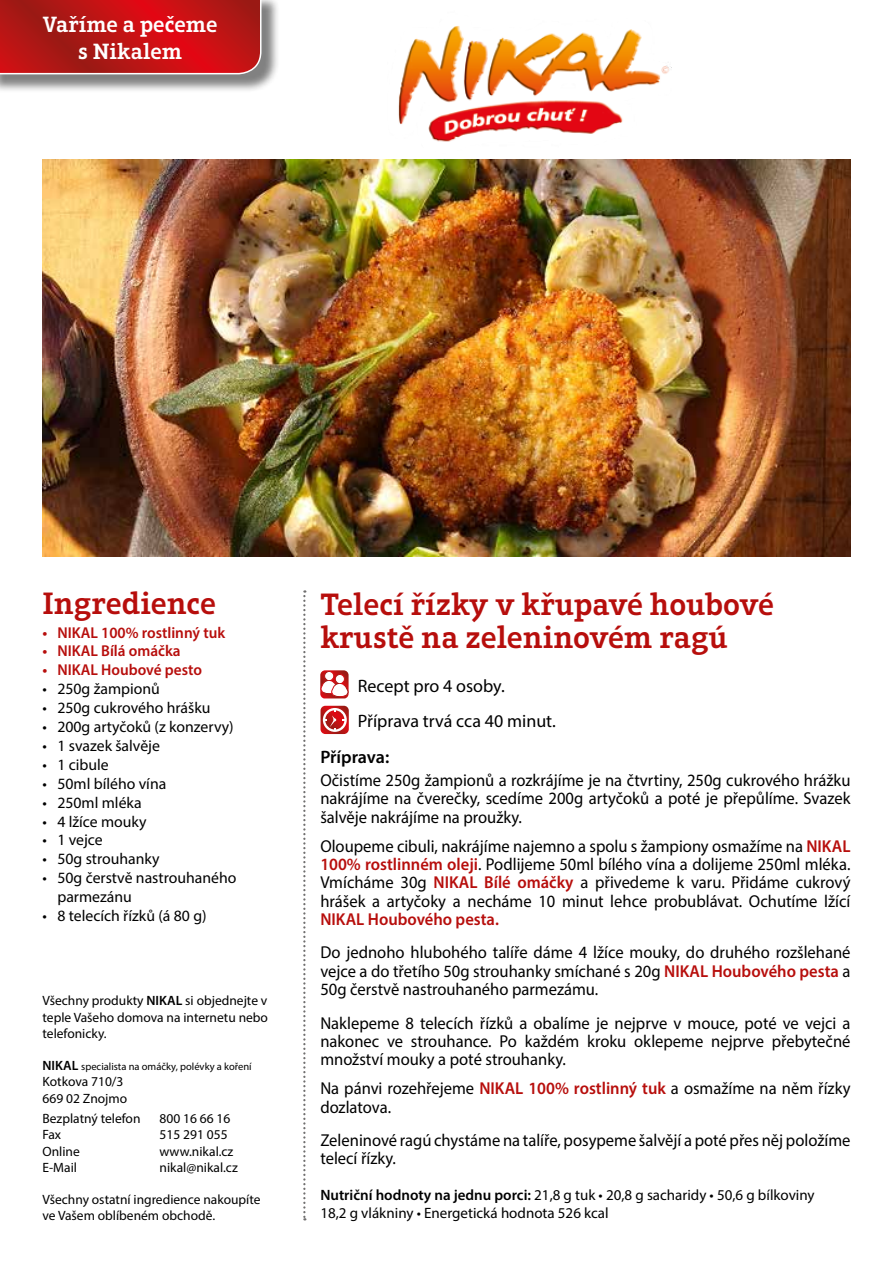
<style>
.page{position:relative;width:893px;height:1263px;background:#fff}
.page>*{position:absolute;margin:0;border:0;box-sizing:border-box;transform-origin:0 0}
.t1{font:600 31.5px/33.6px "Aptifer Slab LT Pro";color:#b70e0c}
.t2{font:600 22.5px/27px "Aptifer Slab LT Pro";color:#fff;text-align:center}
.t3{font:18px/34.2px "Myriad Pro";color:#000}
.t4{font:600 18px "Myriad Pro";letter-spacing:-.005em;color:#000}
.t5{font:17.25px/18.5px "Myriad Pro";color:#000;text-align:justify;scale:.96 1}
.t6{font:600 17.25px "Myriad Pro";color:#b70e0c;scale:.96 1}
.t7{font:15.75px/18.9px "Myriad Pro";color:#000}
.t8{font:600 15.75px "Myriad Pro";color:#b70e0c}
.t9{font:15px/18px "Myriad Pro";color:#000}
.t10{font:13.5px/16.2px "Myriad Pro";color:#000}
.t11{font:10.5px "Myriad Pro";color:#000}
.s1{font-weight:600}
.s2{font-weight:600;font-size:13.5px}
.s3{font-weight:600;color:#b70e0c}
</style>
<div class="page">
<div style="left:0;top:0;width:280px;height:93px;background:#000;opacity:.5"></div>
<svg style="left:0;top:0;width:262px;height:75px;background:#bd1b1b"></svg>
<svg style="left:303px;top:590px;width:2px;height:630px"></svg>
<img style="left:398px;top:26px;width:274px;height:116px">
<svg style="left:320px;top:670px;width:29px;height:28px"></svg>
<svg style="left:320px;top:706px;width:29px;height:28px"></svg>
<img style="left:43px;top:159px;width:807px;height:397px">
<h2 class="t2" style="left:43px;top:10px;width:176px">Vaříme a pečeme s Nikalem</h2>
<h1 class="t1" style="left:43px;top:587px;width:175px">Ingredience</h1>
<p class="t8" style="left:43px;top:622px;width:184px">• NIKAL 100% rostlinný tuk</p>
<p class="t8" style="left:43px;top:641px;width:140px">• NIKAL Bílá omáčka</p>
<p class="t8" style="left:43px;top:660px;width:161px">• NIKAL Houbové pesto</p>
<p class="t7" style="left:43px;top:679px;width:119px">• 250g žampionů</p>
<p class="t7" style="left:43px;top:698px;width:169px">• 250g cukrového hrášku</p>
<p class="t7" style="left:43px;top:717px;width:193px">• 200g artyčoků (z konzervy)</p>
<p class="t7" style="left:43px;top:736px;width:119px">• 1 svazek šalvěje</p>
<p class="t7" style="left:43px;top:755px;width:68px">• 1 cibule</p>
<p class="t7" style="left:43px;top:774px;width:125px">• 50ml bílého vína</p>
<p class="t7" style="left:43px;top:793px;width:101px">• 250ml mléka</p>
<p class="t7" style="left:43px;top:811px;width:106px">• 4 lžíce mouky</p>
<p class="t7" style="left:43px;top:830px;width:62px">• 1 vejce</p>
<p class="t7" style="left:43px;top:849px;width:119px">• 50g strouhanky</p>
<p class="t7" style="left:57px;top:868px;width:180px;text-indent:-15px">• 50g čerstvě nastrouhaného parmezánu</p>
<p class="t7" style="left:43px;top:906px;width:166px">• 8 telecích řízků (á 80 g)</p>
<p class="t10" style="left:43px;top:992px;width:227px;text-align:justify">Všechny produkty <span class="s1">NIKAL</span> si objednejte v teple Vašeho domova na internetu nebo telefonicky.</p>
<p class="t11" style="left:43px;top:1060px;width:211px"><span class="s2">NIKAL</span> specialista na omáčky, polévky a koření</p>
<p class="t10" style="left:43px;top:1073px;width:86px">Kotkova 710/3<br>669 02 Znojmo</p>
<p class="t10" style="left:43px;top:1110px;width:100px">Bezplatný telefon</p>
<p class="t10" style="left:160px;top:1110px;width:72px">800 16 66 16</p>
<p class="t10" style="left:43px;top:1126px;width:20px">Fax</p>
<p class="t10" style="left:160px;top:1126px;width:70px">515 291 055</p>
<p class="t10" style="left:43px;top:1143px;width:39px">Online</p>
<p class="t10" style="left:160px;top:1143px;width:75px">www.nikal.cz</p>
<p class="t10" style="left:43px;top:1159px;width:36px">E-Mail</p>
<p class="t10" style="left:160px;top:1159px;width:80px">nikal@nikal.cz</p>
<p class="t10" style="left:43px;top:1191px;width:219px">Všechny ostatní ingredience nakoupíte ve Vašem oblíbeném obchodě.</p>
<h1 class="t1" style="left:320px;top:587px;width:455px">Telecí řízky v křupavé houbové krustě na zeleninovém ragú</h1>
<p class="t3" style="left:358px;top:669px;width:200px">Recept pro 4 osoby.<br>Příprava trvá cca 40 minut.</p>
<p class="t4" style="left:320px;top:746px;width:71px">Příprava:</p>
<p class="t5" style="left:320px;top:770px;width:554px">Očistíme 250g žampionů a rozkrájíme je na čtvrtiny, 250g cukrového hrážku nakrájíme na čverečky, scedíme 200g artyčoků a poté je přepůlíme. Svazek šalvěje nakrájíme na proužky.</p>
<p class="t5" style="left:320px;top:836px;width:554px">Oloupeme cibuli, nakrájíme najemno a spolu s žampiony osmažíme na <span class="s3">NIKAL 100% rostlinném oleji</span>. Podlijeme 50ml bílého vína a dolijeme 250ml mléka.<br>Vmícháme 30g <span class="s3">NIKAL Bílé omáčky</span> a přivedeme k varu. Přidáme cukrový hrášek a artyčoky a necháme 10 minut lehce probublávat. Ochutíme lžící</p>
<p class="t6" style="left:320px;top:908px;width:188px">NIKAL Houbového pesta.</p>
<p class="t5" style="left:320px;top:943px;width:554px">Do jednoho hlubohého talíře dáme 4 lžíce mouky, do druhého rozšlehané vejce a do třetího 50g strouhanky smíchané s 20g <span class="s3">NIKAL Houbového pesta</span> a 50g čerstvě nastrouhaného parmezámu.</p>
<p class="t5" style="left:320px;top:1013px;width:554px">Naklepeme 8 telecích řízků a obalíme je nejprve v mouce, poté ve vejci a nakonec ve strouhance. Po každém kroku oklepeme nejprve přebytečné množství mouky a poté strouhanky.</p>
<p class="t5" style="left:320px;top:1079px;width:554px">Na pánvi rozehřejeme <span class="s3">NIKAL 100% rostlinný tuk</span> a osmažíme na něm řízky dozlatova.</p>
<p class="t5" style="left:320px;top:1131px;width:554px">Zeleninové ragú chystáme na talíře, posypeme šalvějí a poté přes něj položíme telecí řízky.</p>
<p class="t9" style="left:320px;top:1185px;width:496px"><span class="s1">Nutriční hodnoty na jednu porci:</span> 21,8 g tuk • 20,8 g sacharidy • 50,6 g bílkoviny<br>18,2 g vlákniny • Energetická hodnota 526 kcal</p>
</div>
